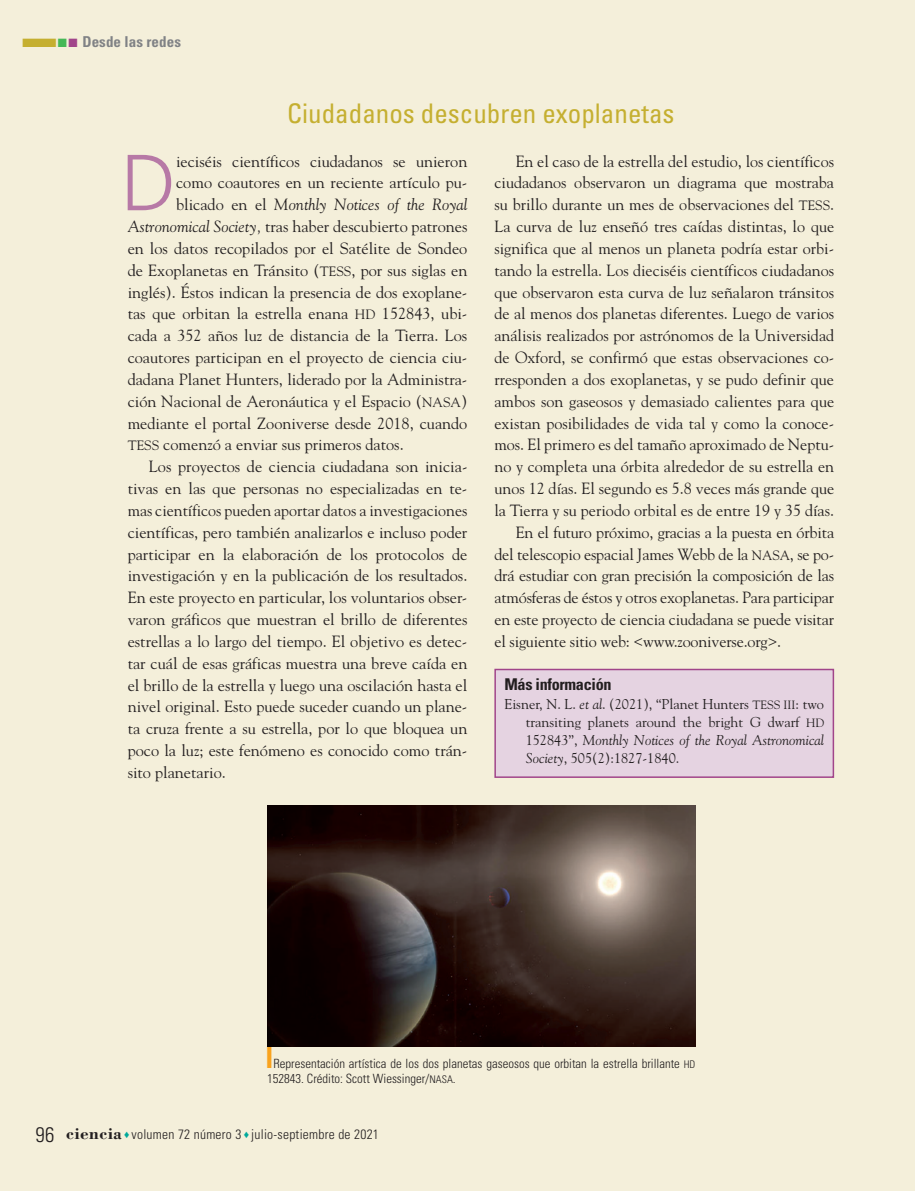
<style>
.page{position:relative;width:915px;height:1191px;background:#fff}
.page>*{position:absolute;margin:0;border:0;box-sizing:border-box;transform-origin:0 0}
._02N_Normal_Capitula{font:300 76.65px "Univers LT Std";color:#b779a6}
._01N_Titulo_Actualid{font:condensed 27px "Univers LT Std";color:#c5af30}
._02N_Normal_Capitula-2{font:16.2px/21.9px "Goudy Std";color:#231f20;text-align:justify}
._02N_Normal_Capitula-3{font:italic 16.2px "Goudy Std";color:#231f20}
._01N_Subtitulo1{font:700 condensed 16.2px "Univers LT Std";letter-spacing:-.02em;color:#231f20}
.t1{font:700 condensed 15px "Univers LT Std";letter-spacing:.005em;color:#808285}
._06N_Bibliografia{font:14.25px/18px "Goudy Std";color:#231f20;text-align:justify}
.t2{font:300 condensed 13.5px "Univers LT Std";letter-spacing:.02em;color:#231f20}
.t3{font:300 condensed 12.75px/15px "Univers LT Std";color:#231f20}
.s1{color:#c5af30}
.s2{color:#46b857}
.s3{color:#a1458a}
.s4{font-style:normal}
.s5{font-style:italic}
.s6{font-size:13.5px}
.s7{font-size:12px}
.s8{color:#f9a31e}
.s9{font-size:10.5px}
.s10{font-size:21px}
.s11{font-family:"Bodoni Std";font-weight:700;font-stretch:normal;font-size:17.25px}
.s12{color:#00a99b}
</style>
<div class="page">
<div style="left:0;top:0;width:914px;height:1191px;background:#f4efda"></div>
<div style="left:495px;top:669px;width:338px;height:108px;background:#e5d3e1"></div>
<div style="left:494px;top:669px;width:339px;height:109px;border:2px solid #a1458a"></div>
<img style="left:267px;top:805px;width:428px;height:241px">
<p class="t1" style="left:21px;top:32px;width:161px"><span class="s1">■</span><span class="s2">■</span><span class="s3">■</span> Desde las redes</p>
<p class="_01N_Titulo_Actualid" style="left:287px;top:96px;width:388px">Ciudadanos descubren exoplanetas</p>
<p class="_02N_Normal_Capitula" style="left:121px;top:137px;width:57px">D</p>
<p class="_02N_Normal_Capitula-2" style="left:176px;top:150px;width:293px">ieciséis científicos ciudadanos se unieron</p>
<p class="_02N_Normal_Capitula-2" style="left:176px;top:172px;width:293px">como coautores en un reciente artículo pu-</p>
<p class="_02N_Normal_Capitula-3" style="left:176px;top:195px;width:293px"><span class="s4">blicado en el</span> Monthly Notices of the Royal</p>
<p class="_02N_Normal_Capitula-2" style="left:128px;top:215px;width:341px"><span class="s5">Astronomical Society,</span> tras haber descubierto patrones</p>
<p class="_02N_Normal_Capitula-2" style="left:128px;top:237px;width:341px">en los datos recopilados por el Satélite de Sondeo</p>
<p class="_02N_Normal_Capitula-2" style="left:128px;top:259px;width:341px">de Exoplanetas en Tránsito (<span class="s6">TESS</span>, por sus siglas en</p>
<p class="_02N_Normal_Capitula-2" style="left:128px;top:281px;width:341px">inglés). Éstos indican la presencia de dos exoplane-</p>
<p class="_02N_Normal_Capitula-2" style="left:128px;top:303px;width:341px">tas que orbitan la estrella enana <span class="s6">HD</span> 152843, ubi-</p>
<p class="_02N_Normal_Capitula-2" style="left:128px;top:324px;width:341px">cada a 352 años luz de distancia de la Tierra. Los</p>
<p class="_02N_Normal_Capitula-2" style="left:128px;top:346px;width:341px">coautores participan en el proyecto de ciencia ciu-</p>
<p class="_02N_Normal_Capitula-2" style="left:128px;top:368px;width:341px">dadana Planet Hunters, liderado por la Administra-</p>
<p class="_02N_Normal_Capitula-2" style="left:128px;top:390px;width:341px">ción Nacional de Aeronáutica y el Espacio (<span class="s6">NASA</span>)</p>
<p class="_02N_Normal_Capitula-2" style="left:128px;top:412px;width:341px">mediante el portal Zooniverse desde 2018, cuando</p>
<p class="_02N_Normal_Capitula-2" style="left:128px;top:433px;width:277px"><span class="s6">TESS</span> comenzó a enviar sus primeros datos.</p>
<p class="_02N_Normal_Capitula-2" style="left:128px;top:455px;width:341px;text-indent:21px">Los proyectos de ciencia ciudadana son inicia&shy;tivas en las que personas no especializadas en te&shy;mas científicos pueden aportar datos a investigaciones científicas, pero también analizarlos e incluso poder participar en la elaboración de los protocolos de investigación y en la publicación de los resultados.<br>En este proyecto en particular, los voluntarios obser&shy;varon gráficos que muestran el brillo de diferentes estrellas a lo largo del tiempo. El objetivo es detec&shy;tar cuál de esas gráficas muestra una breve caída en el brillo de la estrella y luego una oscilación hasta el nivel original. Esto puede suceder cuando un plane&shy;ta cruza frente a su estrella, por lo que bloquea un poco la luz; este fenómeno es conocido como trán&shy;sito planetario.</p>
<p class="_02N_Normal_Capitula-2" style="left:494px;top:150px;width:341px;text-indent:21px">En el caso de la estrella del estudio, los científicos ciudadanos observaron un diagrama que mostraba su brillo durante un mes de observaciones del <span class="s6">TESS</span>.<br>La curva de luz enseñó tres caídas distintas, lo que significa que al menos un planeta podría estar orbi&shy;tando la estrella. Los dieciséis científicos ciudadanos que observaron esta curva de luz señalaron tránsitos de al menos dos planetas diferentes. Luego de varios análisis realizados por astrónomos de la Universidad de Oxford, se confirmó que estas observaciones co&shy;rresponden a dos exoplanetas, y se pudo definir que ambos son gaseosos y demasiado calientes para que existan posibilidades de vida tal y como la conoce&shy;mos. El primero es del tamaño aproximado de Neptu&shy;no y completa una órbita alrededor de su estrella en unos 12 días. El segundo es 5.8 veces más grande que la Tierra y su periodo orbital es de entre 19 y 35 días.</p>
<p class="_02N_Normal_Capitula-2" style="left:494px;top:521px;width:341px;text-indent:21px">En el futuro próximo, gracias a la puesta en órbita del telescopio espacial James Webb de la <span class="s6">NASA</span>, se po&shy;drá estudiar con gran precisión la composición de las atmósferas de éstos y otros exoplanetas. Para participar en este proyecto de ciencia ciudadana se puede visitar el siguiente sitio web: &lt;www.zooniverse.org&gt;.</p>
<p class="_01N_Subtitulo1" style="left:504px;top:675px;width:109px">Más información</p>
<p class="_06N_Bibliografia" style="left:525px;top:694px;width:300px;text-indent:-21px">Eisner, N. L. <span class="s5">et al</span>. (2021), “Planet Hunters <span class="s7">TESS III</span>: two transiting planets around the bright G dwarf <span class="s7">HD </span>152843”, <span class="s5">Monthly Notices of the Royal Astronomical Society</span>, 505(2):1827-1840.</p>
<p class="t3" style="left:267px;top:1055px;width:429px"><span class="s8">■</span> Representación artística de los dos planetas gaseosos que orbitan la estrella brillante <span class="s9">HD<br></span>152843. Crédito: Scott Wiessinger/<span class="s9">NASA</span>.</p>
<p class="t2" style="left:36px;top:1126px;width:345px"><span class="s10">96</span> <span class="s11">ciencia</span> <span class="s12">♦</span> volumen 72 número 3 <span class="s12">♦</span> julio-septiembre de 2021</p>
</div>
